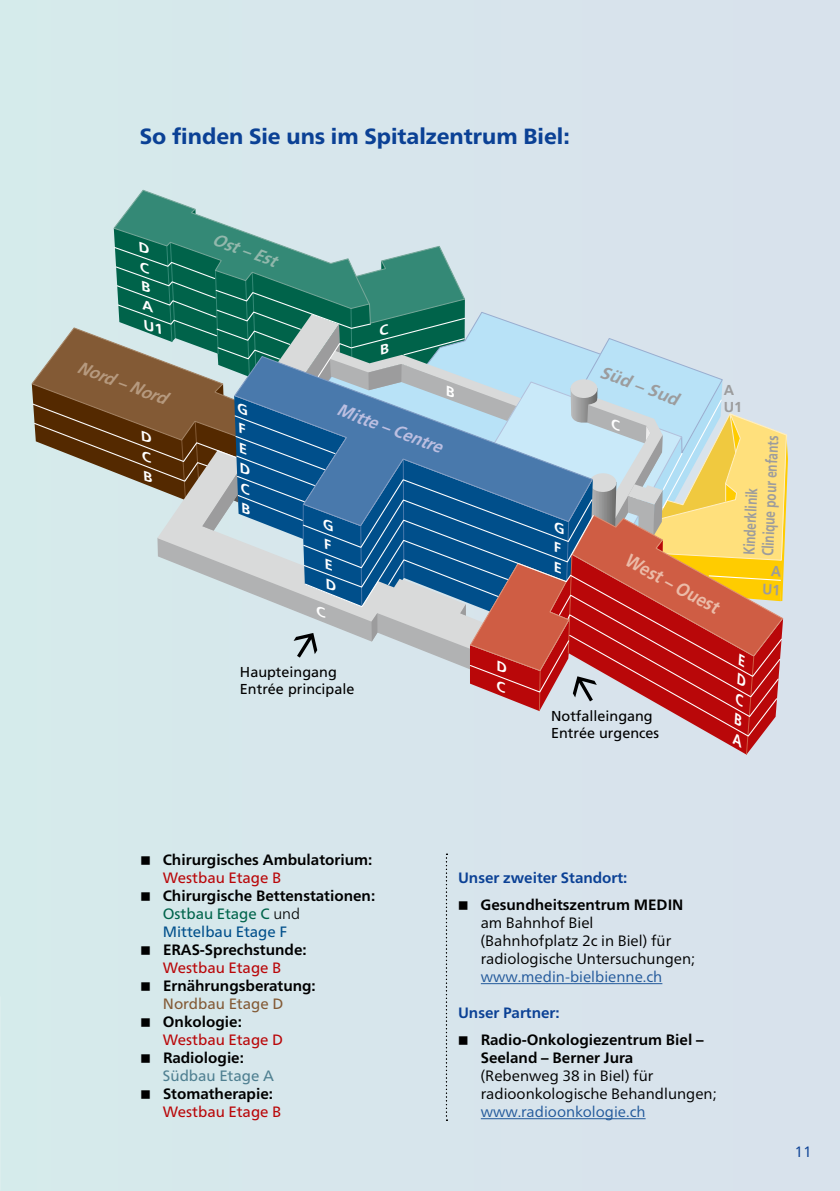
<style>
.page{position:relative;width:840px;height:1191px;background:#fff}
.page>*{position:absolute;margin:0;border:0;box-sizing:border-box;transform-origin:0 0}
.t1{font:800 22px "Frutiger Neue W01";color:#0b4195}
.t2{font:700 18.6px "Frutiger LT Std";color:#ebbba8;scale:.9 1}
.t3{font:italic 700 17.2px "Frutiger LT Std";color:#bcbfe1;scale:.96 1}
.t4{font:italic 700 17.2px "Frutiger LT Std";color:#b69a7f;scale:.96 1}
.t5{font:italic 700 17.2px "Frutiger LT Std";color:#92b8ac;scale:.96 1}
.t6{font:italic 700 17.2px "Frutiger LT Std";color:#9c9c9d;scale:1.04 1}
.t7{font:700 15.8px/18.8px "Frutiger LT Std";color:#9c9c9d;scale:.75 1}
.t8{font:700 15px/18px "Frutiger Neue W01";color:#000}
.t9{font:15px/18px "Frutiger Neue W01";color:#000}
.t10{font:15px "Frutiger Neue W01";color:#b90608}
.t11{font:15px "Frutiger Neue W01";color:#22599b}
.t12{font:700 15px "Frutiger Neue W01";color:#0b4195}
.t13{font:15px "Frutiger Neue W01";color:#835a35}
.t14{font:15px "Frutiger Neue W01";color:#4f8091}
.t15{font:15px "Frutiger Neue W01";color:#0b4195}
.t16{font:14.4px/17.2px "Frutiger LT Std";color:#000}
.t17{font:700 14.4px/17.2px "Frutiger LT Std";color:#9c9c9d}
.s1{font-weight:400;color:#00644b}
.s2{font-weight:300}
.s3{font-weight:400;color:#004f8b}
</style>
<div class="page">
<div style="left:0;top:0;width:839px;height:1191px;background:#d7e5ec"></div>
<svg style="left:113px;top:189px;width:160px;height:53px"></svg>
<hr style="left:480px;top:983px;width:182px;height:1px;background:#22599b">
<hr style="left:480px;top:1118px;width:165px;height:1px;background:#22599b">
<svg style="left:445px;top:853px;width:2px;height:267px"></svg>
<svg style="left:31px;top:242px;width:756px;height:513px"></svg>
<h1 class="t1" style="left:140px;top:124px;width:431px">So finden Sie uns im Spitalzentrum Biel:</h1>
<p class="t4" style="left:82px;top:357px;width:100px;rotate:21deg">Nord – Nord</p>
<p class="t5" style="left:216px;top:229px;width:71px;rotate:20deg">Ost – Est</p>
<p class="t3" style="left:341px;top:399px;width:117px;rotate:21deg">Mitte – Centre</p>
<p class="t16" style="left:240px;top:663px;width:116px">Haupteingang<br>Entrée principale</p>
<p class="t6" style="left:604px;top:361px;width:81px;rotate:21deg">Süd – Sud</p>
<p class="t17" style="left:723px;top:381px;width:20px">A<br>U1</p>
<p class="t2" style="left:631px;top:549px;width:117px;rotate:29deg">West – Ouest</p>
<p class="t7" style="left:739px;top:555px;width:162px;rotate:-88deg">Kinderklinik<br>Clinique pour enfants</p>
<p class="t16" style="left:551px;top:707px;width:109px">Notfalleingang<br>Entrée urgences</p>
<p class="t8" style="left:162px;top:850px;width:211px">Chirurgisches Ambulatorium:</p>
<p class="t10" style="left:163px;top:869px;width:120px">Westbau Etage B</p>
<p class="t8" style="left:162px;top:886px;width:214px">Chirurgische Bettenstationen:<br><span class="s1">Ostbau Etage C</span> <span class="s2">und<br></span><span class="s3">Mittelbau Etage F</span></p>
<p class="t8" style="left:163px;top:940px;width:145px">ERAS-Sprechstunde:</p>
<p class="t10" style="left:163px;top:959px;width:120px">Westbau Etage B</p>
<p class="t8" style="left:163px;top:976px;width:154px">Ernährungsberatung:</p>
<p class="t13" style="left:163px;top:995px;width:122px">Nordbau Etage D</p>
<p class="t8" style="left:163px;top:1012px;width:81px">Onkologie:</p>
<p class="t10" style="left:163px;top:1031px;width:122px">Westbau Etage D</p>
<p class="t8" style="left:163px;top:1048px;width:82px">Radiologie:</p>
<p class="t14" style="left:163px;top:1067px;width:113px">Südbau Etage A</p>
<p class="t8" style="left:163px;top:1084px;width:111px">Stomatherapie:</p>
<p class="t10" style="left:163px;top:1103px;width:120px">Westbau Etage B</p>
<p class="t12" style="left:458px;top:869px;width:171px">Unser zweiter Standort:</p>
<p class="t8" style="left:480px;top:895px;width:204px">Gesundheitszentrum MEDIN</p>
<p class="t9" style="left:480px;top:914px;width:216px">am Bahnhof Biel<br>(Bahnhofplatz 2c in Biel) für radiologische Untersuchungen;</p>
<p class="t11" style="left:480px;top:968px;width:183px">www.medin-bielbienne.ch</p>
<p class="t12" style="left:458px;top:1004px;width:103px">Unser Partner:</p>
<p class="t8" style="left:480px;top:1030px;width:224px">Radio-Onkologiezentrum Biel –<br>Seeland – Berner Jura</p>
<p class="t9" style="left:480px;top:1067px;width:238px">(Rebenweg 38 in Biel) für radioonkologische Behandlungen;</p>
<p class="t11" style="left:480px;top:1103px;width:166px">www.radioonkologie.ch</p>
<p class="t15" style="left:794px;top:1143px;width:19px">11</p>
</div>
